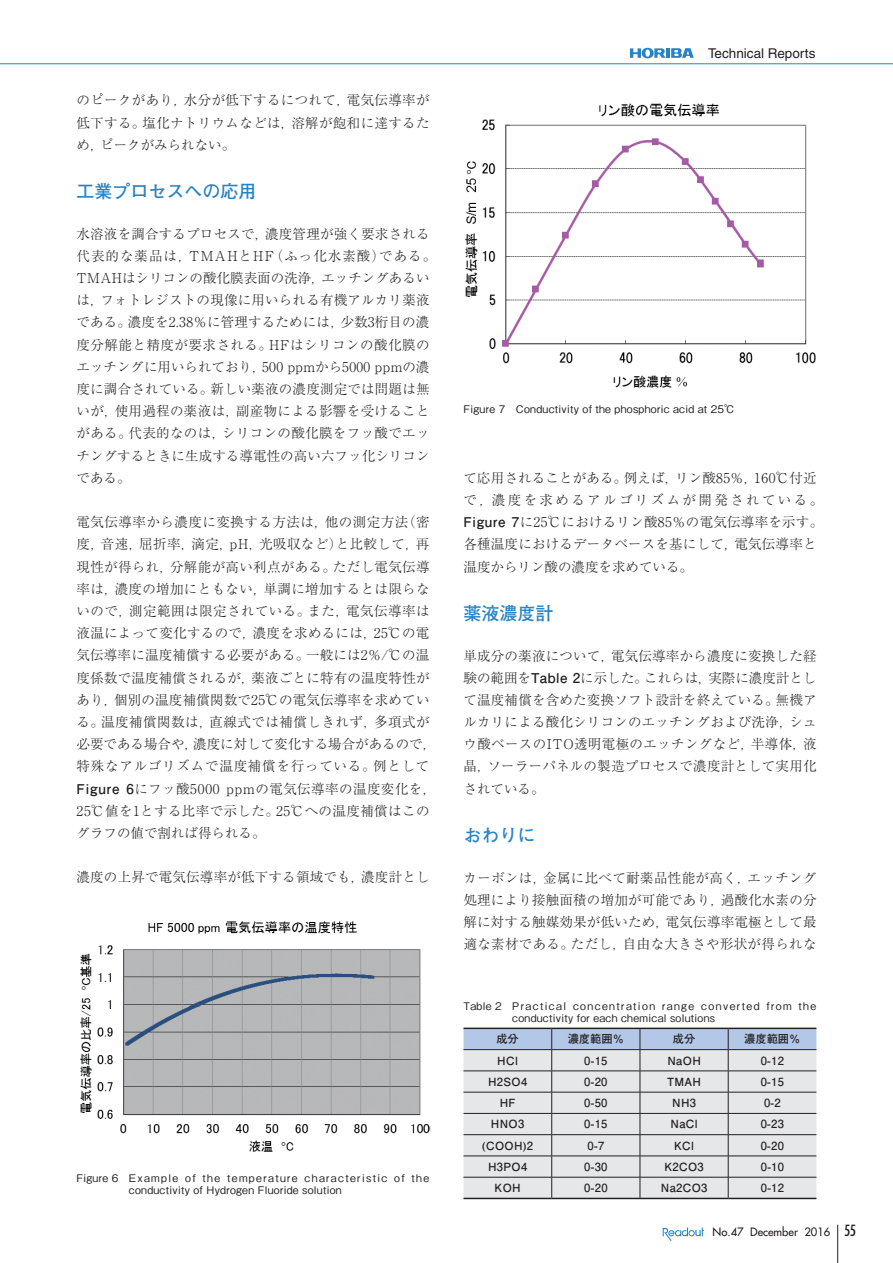
<style>
.page{position:relative;width:893px;height:1263px;background:#fff}
.page>*{position:absolute;margin:0;border:0;box-sizing:border-box;transform-origin:0 0}
.t1{font:700 18px "Futo Go B101 Pro";color:#2783c5}
.t2{font:300 13.5px/22.2px "Ryumin Pro";letter-spacing:.02em;color:#231f20;text-align:justify}
.t3{font:13.5px "Helvetica LT Std";color:#231f20}
.t4{font:700 11.25px "Futo Go B101 Pro";letter-spacing:.03em;color:#231f20}
.t5{font:11.25px "Futura";color:#231f20}
.t6{font:500 10.5px/12.3px "Gothic BBB Pro";letter-spacing:.03em;color:#231f20}
.t7{font:500 10.5px/12.3px "Gothic BBB Pro";letter-spacing:.135em;color:#231f20}
.s1{font-family:"Futo Go B101 Pro";font-weight:700}
.s2{font-stretch:condensed;font-size:15px}
</style>
<div class="page">
<hr style="left:0;top:63px;width:893px;height:1px;background:#2783c5">
<hr style="left:837px;top:1225px;width:1px;height:38px;background:#231f20">
<svg style="left:663px;top:1227px;width:41px;height:14px"></svg>
<svg style="left:630px;top:48px;width:64px;height:10px"></svg>
<img style="left:80px;top:921px;width:349px;height:231px">
<img style="left:465px;top:103px;width:351px;height:285px">
<hr style="left:463px;top:1027px;width:89px;height:2px;background:#231f20">
<hr style="left:552px;top:1027px;width:88px;height:2px;background:#231f20">
<hr style="left:640px;top:1027px;width:88px;height:2px;background:#231f20">
<hr style="left:728px;top:1027px;width:88px;height:2px;background:#231f20">
<hr style="left:463px;top:1198px;width:89px;height:1px;background:#231f20">
<hr style="left:552px;top:1198px;width:88px;height:1px;background:#231f20">
<hr style="left:640px;top:1198px;width:88px;height:1px;background:#231f20">
<hr style="left:728px;top:1198px;width:88px;height:1px;background:#231f20">
<svg style="left:463px;top:1028px;width:353px;height:170px;background:#d4d7dd"></svg>
<p class="t2" style="left:77px;top:88px;width:355px">のピークがあり，水分が低下するにつれて，電気伝導率が低下する。塩化ナトリウムなどは，溶解が飽和に達するため，ピークがみられない。</p>
<h1 class="t1" style="left:77px;top:177px;width:182px">工業プロセスへの応用</h1>
<p class="t2" style="left:77px;top:221px;width:361px;text-align:left">水溶液を調合するプロセスで，濃度管理が強く要求される代表的な薬品は，TMAHとHF（ふっ化水素酸）である。<br>TMAHはシリコンの酸化膜表面の洗浄，エッチングあるいは，フォトレジストの現像に用いられる有機アルカリ薬液である。濃度を2.38％に管理するためには，少数3桁目の濃度分解能と精度が要求される。HFはシリコンの酸化膜のエッチングに用いられており，500 ppmから5000 ppmの濃度に調合されている。新しい薬液の濃度測定では問題は無いが，使用過程の薬液は，副産物による影響を受けることがある。代表的なのは，シリコンの酸化膜をフッ酸でエッチングするときに生成する導電性の高い六フッ化シリコンである。</p>
<p class="t2" style="left:77px;top:510px;width:361px;text-align:left">電気伝導率から濃度に変換する方法は，他の測定方法（密度，音速，屈折率，滴定，pH，光吸収など）と比較して，再現性が得られ，分解能が高い利点がある。ただし電気伝導率は，濃度の増加にともない，単調に増加するとは限らないので，測定範囲は限定されている。また，電気伝導率は液温によって変化するので，濃度を求めるには，25℃の電気伝導率に温度補償する必要がある。一般には2％/℃の温度係数で温度補償されるが，薬液ごとに特有の温度特性があり，個別の温度補償関数で25℃の電気伝導率を求めている。温度補償関数は，直線式では補償しきれず，多項式が必要である場合や，濃度に対して変化する場合があるので，特殊なアルゴリズムで温度補償を行っている。例として<br><span class="s1">Figure 6</span>にフッ酸5000 ppmの電気伝導率の温度変化を，<br>25℃値を1とする比率で示した。25℃への温度補償はこのグラフの値で割れば得られる。</p>
<p class="t2" style="left:77px;top:865px;width:355px">濃度の上昇で電気伝導率が低下する領域でも，濃度計とし</p>
<p class="t6" style="left:129px;top:1170px;width:302px;text-indent:-52px">Figure 6 Example of the temperature characteristic of the conductivity of Hydrogen Fluoride solution</p>
<p class="t3" style="left:708px;top:45px;width:109px">Technical Reports</p>
<p class="t6" style="left:463px;top:402px;width:273px">Figure 7 Conductivity of the phosphoric acid at 25℃</p>
<p class="t2" style="left:463px;top:465px;width:361px;text-align:left">て応用されることがある。例えば，リン酸85％，160℃付近で，濃度を求めるアルゴリズムが開発されている。<br><span class="s1">Figure 7</span>に25℃におけるリン酸85％の電気伝導率を示す。各種温度におけるデータベースを基にして，電気伝導率と温度からリン酸の濃度を求めている。</p>
<h1 class="t1" style="left:463px;top:599px;width:91px">薬液濃度計</h1>
<p class="t2" style="left:463px;top:643px;width:355px">単成分の薬液について，電気伝導率から濃度に変換した経験の範囲を<span class="s1">Table 2</span>に示した。これらは，実際に濃度計として温度補償を含めた変換ソフト設計を終えている。無機アルカリによる酸化シリコンのエッチングおよび洗浄，シュウ酸ベースのITO透明電極のエッチングなど，半導体，液晶，ソーラーパネルの製造プロセスで濃度計として実用化されている。</p>
<h1 class="t1" style="left:463px;top:821px;width:73px">おわりに</h1>
<p class="t2" style="left:463px;top:865px;width:355px">カーボンは，金属に比べて耐薬品性能が高く，エッチング処理により接触面積の増加が可能であり，過酸化水素の分解に対する触媒効果が低いため，電気伝導率電極として最適な素材である。ただし，自由な大きさや形状が得られな</p>
<p class="t7" style="left:512px;top:998px;width:306px;text-indent:-49px">Table 2 Practical concentration range converted from the conductivity for each chemical solutions</p>
<p class="t4" style="left:496px;top:1030px;width:24px">成分</p>
<p class="t4" style="left:568px;top:1030px;width:58px">濃度範囲％</p>
<p class="t4" style="left:673px;top:1030px;width:24px">成分</p>
<p class="t4" style="left:744px;top:1030px;width:58px">濃度範囲％</p>
<p class="t4" style="left:497px;top:1051px;width:22px">HCl</p>
<p class="t4" style="left:584px;top:1051px;width:25px">0-15</p>
<p class="t4" style="left:667px;top:1051px;width:35px">NaOH</p>
<p class="t4" style="left:761px;top:1051px;width:25px">0-12</p>
<p class="t4" style="left:488px;top:1072px;width:41px">H2SO4</p>
<p class="t4" style="left:584px;top:1072px;width:25px">0-20</p>
<p class="t4" style="left:667px;top:1072px;width:36px">TMAH</p>
<p class="t4" style="left:761px;top:1072px;width:25px">0-15</p>
<p class="t4" style="left:500px;top:1094px;width:17px">HF</p>
<p class="t4" style="left:584px;top:1094px;width:25px">0-50</p>
<p class="t4" style="left:672px;top:1094px;width:26px">NH3</p>
<p class="t4" style="left:764px;top:1094px;width:18px">0-2</p>
<p class="t4" style="left:491px;top:1115px;width:35px">HNO3</p>
<p class="t4" style="left:584px;top:1115px;width:25px">0-15</p>
<p class="t4" style="left:670px;top:1115px;width:29px">NaCl</p>
<p class="t4" style="left:761px;top:1115px;width:25px">0-23</p>
<p class="t4" style="left:482px;top:1136px;width:52px">(COOH)2</p>
<p class="t4" style="left:587px;top:1136px;width:18px">0-7</p>
<p class="t4" style="left:674px;top:1136px;width:21px">KCl</p>
<p class="t4" style="left:761px;top:1136px;width:25px">0-20</p>
<p class="t4" style="left:488px;top:1157px;width:41px">H3PO4</p>
<p class="t4" style="left:584px;top:1157px;width:25px">0-30</p>
<p class="t4" style="left:664px;top:1157px;width:41px">K2CO3</p>
<p class="t4" style="left:761px;top:1157px;width:25px">0-10</p>
<p class="t4" style="left:495px;top:1179px;width:28px">KOH</p>
<p class="t4" style="left:584px;top:1179px;width:25px">0-20</p>
<p class="t4" style="left:661px;top:1179px;width:48px">Na2CO3</p>
<p class="t4" style="left:761px;top:1179px;width:25px">0-12</p>
<p class="t5" style="left:712px;top:1225px;width:145px">No.47 December 2016 <span class="s2">55</span></p>
</div>
